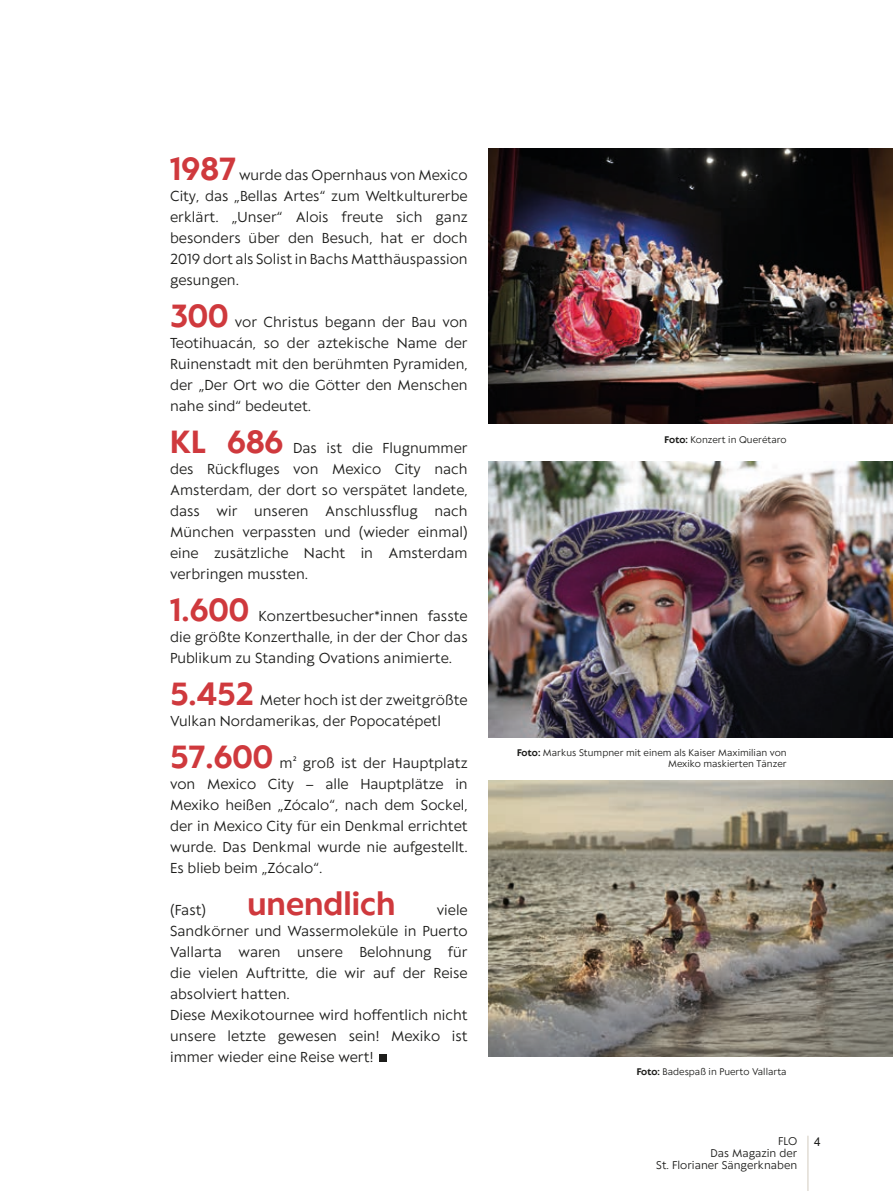
<style>
.page{position:relative;width:893px;height:1191px;background:#fff}
.page>*{position:absolute;margin:0;border:0;box-sizing:border-box;transform-origin:0 0}
.t1{font:700 30px "Klein Text";color:#cf393d}
.t2{font:13.5px/21px "Klein Text";color:#1d1d1b;text-align:justify}
.t3{font:12px "Arial";color:#1d1d1b}
.t4{font:10.5px/12px "Klein Text";color:#1d1d1b;text-align:right}
.t5{font:9px/10.5px "Klein Text";color:#1d1d1b;text-align:right}
.s1{font-weight:700}
</style>
<div class="page">
<hr style="left:807px;top:1135px;width:1px;height:56px;background:#d2cbbf">
<div style="left:379px;top:1053px;width:8px;height:8px;background:#1d1d1b"></div>
<img style="left:488px;top:148px;width:405px;height:276px">
<img style="left:488px;top:462px;width:405px;height:275px">
<img style="left:488px;top:780px;width:405px;height:276px">
<h1 class="t1" style="left:170px;top:146px;width:67px">1987</h1>
<p class="t2" style="left:170px;top:164px;width:299px;text-indent:69px">wurde das Opernhaus von Mexico City, das „Bellas Artes“ zum Weltkulturerbe erklärt. „Unser“ Alois freute sich ganz besonders über den Besuch, hat er doch 2019 dort als Solist in Bachs Matthäuspassion gesungen.</p>
<h1 class="t1" style="left:170px;top:293px;width:60px">300</h1>
<p class="t2" style="left:170px;top:311px;width:299px;text-indent:65px">vor Christus begann der Bau von Teotihuacán, so der aztekische Name der Ruinenstadt mit den berühmten Pyramiden, der „Der Ort wo die Götter den Menschen nahe sind“ bedeutet.</p>
<h1 class="t1" style="left:170px;top:419px;width:115px">KL 686</h1>
<p class="t2" style="left:170px;top:437px;width:299px;text-indent:123px">Das ist die Flugnummer des Rückfluges von Mexico City nach Amsterdam, der dort so verspätet landete, dass wir unseren Anschlussflug nach München verpassten und (wieder einmal) eine zusätzliche Nacht in Amsterdam verbringen mussten.</p>
<h1 class="t1" style="left:170px;top:587px;width:81px">1.600</h1>
<p class="t2" style="left:170px;top:605px;width:299px;text-indent:88px">Konzertbesucher*innen fasste die größte Konzerthalle, in der der Chor das Publikum zu Standing Ovations animierte.</p>
<h1 class="t1" style="left:170px;top:671px;width:85px">5.452</h1>
<p class="t2" style="left:170px;top:689px;width:299px;text-indent:90px">Meter hoch ist der zweitgrößte<br>Vulkan Nordamerikas, der Popocatépetl</p>
<h1 class="t1" style="left:170px;top:734px;width:105px">57.600</h1>
<p class="t2" style="left:170px;top:752px;width:299px;text-indent:109px">m² groß ist der Hauptplatz von Mexico City – alle Hauptplätze in Mexiko heißen „Zócalo“, nach dem Sockel, der in Mexico City für ein Denkmal errichtet wurde. Das Denkmal wurde nie aufgestellt.<br>Es blieb beim „Zócalo“.</p>
<p class="t2" style="left:170px;top:899px;width:38px">(Fast)</p>
<h1 class="t1" style="left:247px;top:881px;width:150px">unendlich</h1>
<p class="t2" style="left:170px;top:899px;width:299px;text-align:left;text-indent:267px">viele<br>Sandkörner und Wassermoleküle in Puerto<br>Vallarta waren unsere Belohnung für die vielen Auftritte, die wir auf der Reise absolviert hatten.<br>Diese Mexikotournee wird hoffentlich nicht unsere letzte gewesen sein! Mexiko ist immer wieder eine Reise wert!</p>
<p class="t5" style="left:664px;top:433px;width:124px"><span class="s1">Foto:</span> Konzert in Querétaro</p>
<p class="t5" style="left:517px;top:747px;width:271px"><span class="s1">Foto:</span> Markus Stumpner mit einem als Kaiser Maximilian von<br>Mexiko maskierten Tänzer</p>
<p class="t5" style="left:637px;top:1066px;width:151px"><span class="s1">Foto:</span> Badespaß in Puerto Vallarta</p>
<p class="t4" style="left:656px;top:1134px;width:143px">FLO<br>Das Magazin der<br>St. Florianer Sängerknaben</p>
<p class="t3" style="left:814px;top:1133px;width:8px">4</p>
</div>
